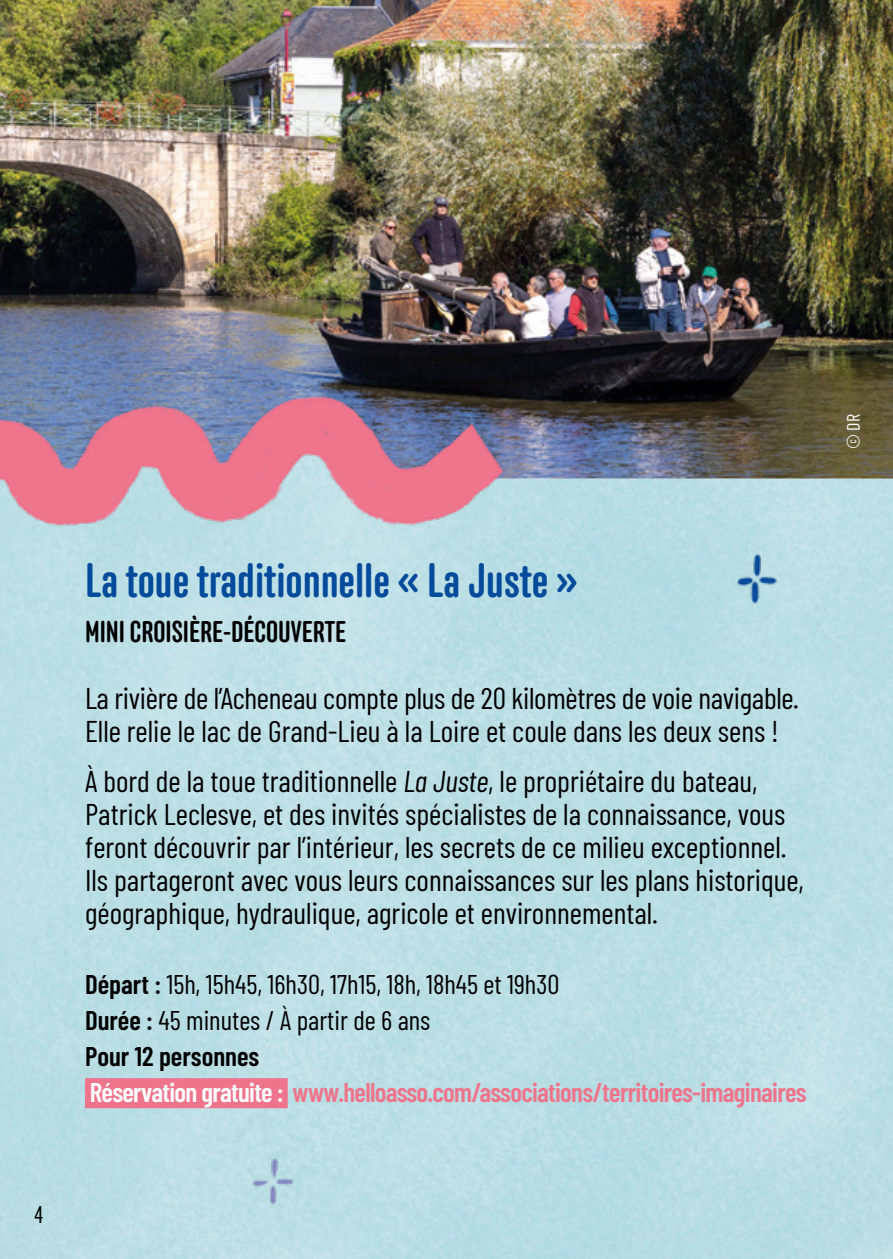
<style>
.page{position:relative;width:893px;height:1259px;background:#fff}
.page>*{position:absolute;margin:0;border:0;box-sizing:border-box;transform-origin:0 0}
.titre{font:500 48px "Anchor";color:#054b9b}
.sous_titre{font:30px/33px "Barlow Condensed";color:#000}
.sous_titre-2{font:500 30px "Anchor";color:#000}
.heure_et_infos{font:27px/36px "Barlow Condensed";color:#000}
.t1{font:500 24px "Korolev Compressed";color:#000}
.credit_photo{font:18px "Barlow Condensed";color:#fff}
.s1{font-style:italic}
.s2{font-weight:600}
.s3{font-weight:600;color:#fff}
.s4{font-weight:600;color:#ee748b}
</style>
<div class="page">
<img style="left:0;top:0;width:893px;height:478px">
<img style="left:0;top:385px;width:510px;height:161px">
<img style="left:733px;top:548px;width:60px;height:65px">
<img style="left:240px;top:1151px;width:58px;height:63px">
<div style="left:85px;top:1078px;width:203px;height:30px;background:#ee748b"></div>
<p class="credit_photo" style="left:841px;top:449px;width:36px;rotate:-90deg">© DR</p>
<p class="t1" style="left:34px;top:1201px;width:11px">4</p>
<p class="titre" style="left:85px;top:553px;width:494px">La toue traditionnelle « La Juste »</p>
<p class="sous_titre-2" style="left:85px;top:614px;width:263px">MINI CROISIÈRE-DÉCOUVERTE</p>
<p class="sous_titre" style="left:85px;top:679px;width:715px">La rivière de l’Acheneau compte plus de 20 kilomètres de voie navigable.<br>Elle relie le lac de Grand-Lieu à la Loire et coule dans les deux sens !</p>
<p class="sous_titre" style="left:85px;top:762px;width:720px">À bord de la toue traditionnelle <span class="s1">La Juste</span>, le propriétaire du bateau, Patrick Leclesve, et des invités spécialistes de la connaissance, vous feront découvrir par l’intérieur, les secrets de ce milieu exceptionnel.<br>Ils partageront avec vous leurs connaissances sur les plans historique, géographique, hydraulique, agricole et environnemental.</p>
<p class="heure_et_infos" style="left:85px;top:964px;width:723px"><span class="s2">Départ :</span> 15h, 15h45, 16h30, 17h15, 18h, 18h45 et 19h30<br><span class="s2">Durée :</span> 45 minutes / À partir de 6 ans<br><span class="s2">Pour 12 personnes<br></span><span class="s3">Réservation gratuite :</span> <span class="s4">www.helloasso.com/associations/territoires-imaginaires</span></p>
</div>
